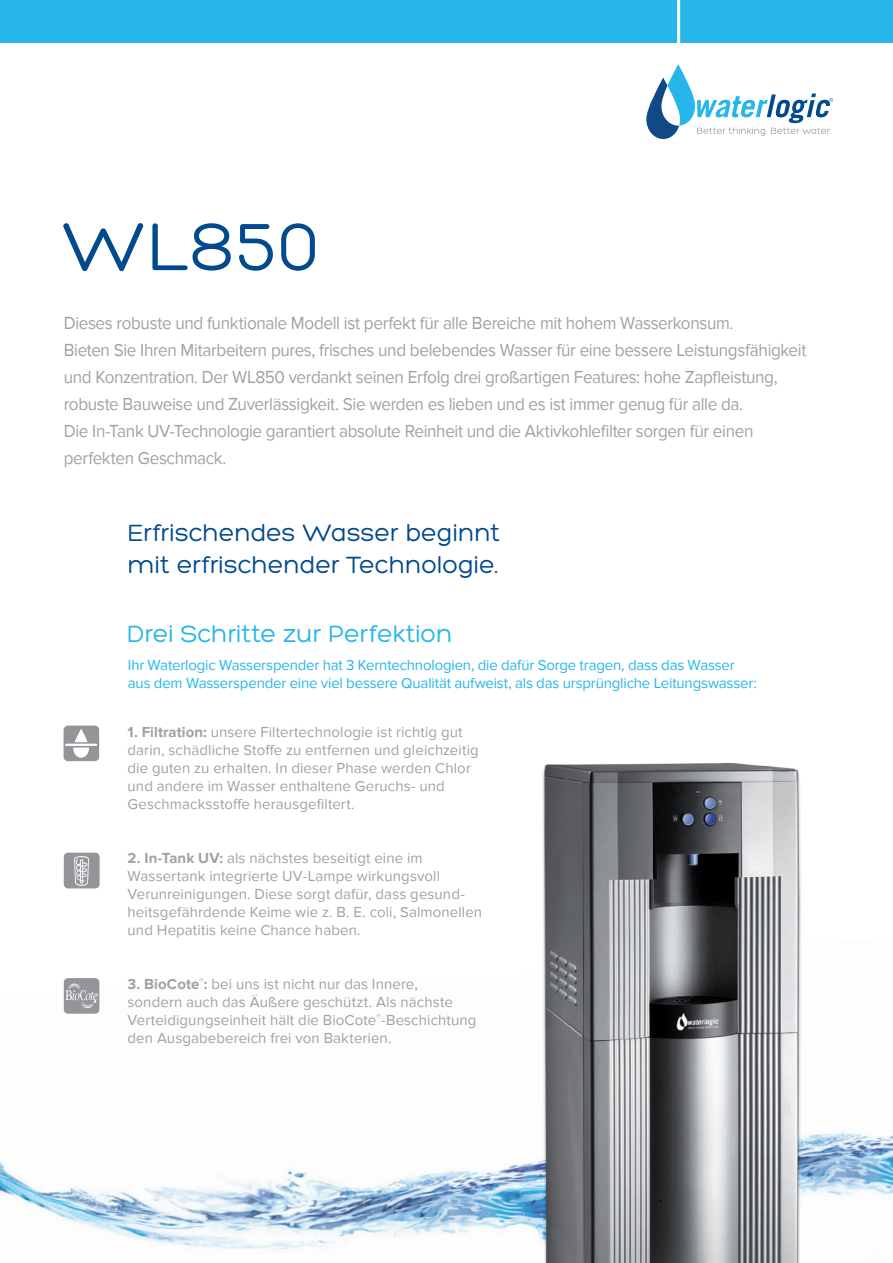
<style>
.page{position:relative;width:893px;height:1263px;background:#fff}
.page>*{position:absolute;margin:0;border:0;box-sizing:border-box;transform-origin:0 0}
.t1{font:72.45px "Hero";letter-spacing:.015em;color:#004a8d}
.t2{font:25.5px/31.5px "Hero";color:#004a8d}
.t3{font:25.5px "Hero";color:#26b6ea}
.t4{font:18px/27px "Proxima Nova";letter-spacing:-.02em;color:#a1a1a5;scale:.95 1}
.t5{font:15px/18px "Proxima Nova";letter-spacing:.005em;color:#a1a1a5}
.t6{font:15px/18px "Proxima Nova";letter-spacing:-.015em;color:#26b6ea}
.s1{font-weight:700}
</style>
<div class="page">
<img style="left:0;top:978px;width:505px;height:272px">
<img style="left:843px;top:1133px;width:50px;height:62px">
<div style="left:0;top:0;width:893px;height:43px;background:#26b6ea"></div>
<hr style="left:677px;top:0;width:3px;height:45px;background:#fff">
<img style="left:505px;top:763px;width:338px;height:500px">
<svg style="left:646px;top:64px;width:187px;height:75px"></svg>
<div style="left:64px;top:978px;width:35px;height:36px;background:#939598;border-radius:4px"></div>
<svg style="left:65px;top:983px;width:33px;height:25px"></svg>
<div style="left:64px;top:725px;width:35px;height:36px;background:#939598;border-radius:4px"></div>
<svg style="left:73px;top:729px;width:16px;height:29px"></svg>
<hr style="left:65px;top:744px;width:32px;height:2px;background:#fff">
<div style="left:64px;top:853px;width:36px;height:35px;background:#939598;border-radius:4px"></div>
<svg style="left:74px;top:856px;width:15px;height:30px"></svg>
<h1 class="t1" style="left:62px;top:210px;width:258px">WL850</h1>
<p class="t4" style="left:64px;top:309px;width:783px">Dieses robuste und funktionale Modell ist perfekt für alle Bereiche mit hohem Wasserkonsum.<br>Bieten Sie Ihren Mitarbeitern pures, frisches und belebendes Wasser für eine bessere Leistungsfähigkeit und Konzentration. Der WL850 verdankt seinen Erfolg drei großartigen Features: hohe Zapfleistung, robuste Bauweise und Zuverlässigkeit. Sie werden es lieben und es ist immer genug für alle da.<br>Die In-Tank UV-Technologie garantiert absolute Reinheit und die Aktivkohlefilter sorgen für einen perfekten Geschmack.</p>
<h2 class="t2" style="left:128px;top:517px;width:374px">Erfrischendes Wasser beginnt mit erfrischender Technologie.</h2>
<h2 class="t3" style="left:128px;top:620px;width:326px">Drei Schritte zur Perfektion</h2>
<p class="t6" style="left:128px;top:656px;width:630px">Ihr Waterlogic Wasserspender hat 3 Kerntechnologien, die dafür Sorge tragen, dass das Wasser aus dem Wasserspender eine viel bessere Qualität aufweist, als das ursprüngliche Leitungswasser:</p>
<p class="t5" style="left:128px;top:723px;width:353px"><span class="s1">1. Filtration:</span> unsere Filtertechnologie ist richtig gut darin, schädliche Stoffe zu entfernen und gleichzeitig die guten zu erhalten. In dieser Phase werden Chlor und andere im Wasser enthaltene Geruchs- und Geschmacksstoffe herausgefiltert.</p>
<p class="t5" style="left:128px;top:849px;width:356px"><span class="s1">2. In-Tank UV:</span> als nächstes beseitigt eine im Wassertank integrierte UV-Lampe wirkungsvoll Verunreinigungen. Diese sorgt dafür, dass gesund&shy;heitsgefährdende Keime wie z. B. E. coli, Salmonellen und Hepatitis keine Chance haben.</p>
<p class="t5" style="left:128px;top:975px;width:350px"><span class="s1">3. BioCote</span><sup>®</sup><span class="s1">:</span> bei uns ist nicht nur das Innere,<br>sondern auch das Äußere geschützt. Als nächste Verteidigungseinheit hält die BioCote<sup>®</sup>-Beschichtung den Ausgabebereich frei von Bakterien.</p>
</div>
